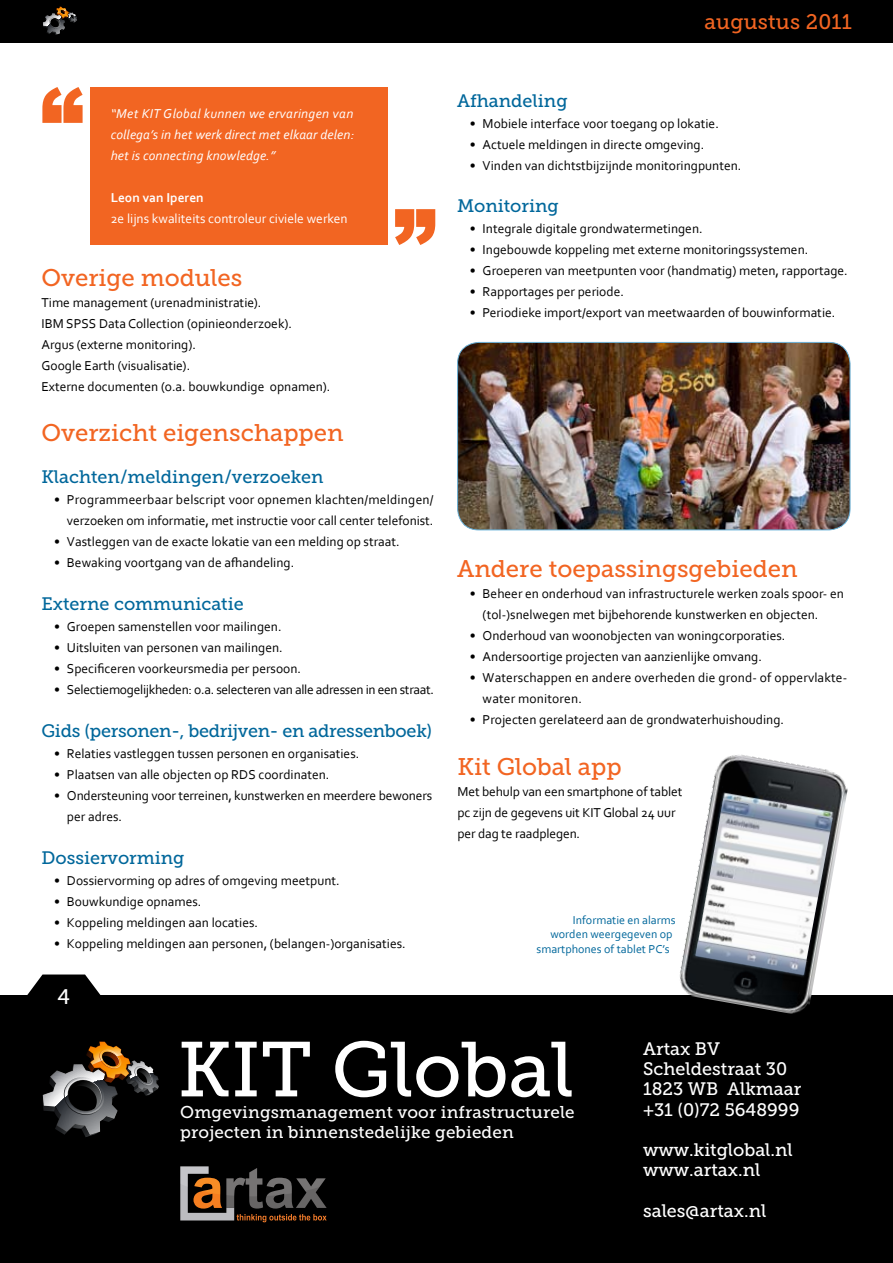
<style>
.page{position:relative;width:893px;height:1263px;background:#fff}
.page>*{position:absolute;margin:0;border:0;box-sizing:border-box;transform-origin:0 0}
.t1{font:900 90px "Arial";color:#f26522}
.t2{font:77.4px "Museo Slab 500";color:#fff}
.t3{font:24px "Museo Slab 500";color:#f26522}
.t4{font:21px "Museo Slab 500";letter-spacing:.01em;color:#f26522}
.t5{font:21px "Museo Slab 500";color:#fff}
.t6{font:18px "Museo Slab 500";color:#00679b}
.t7{font:18px "Museo Slab 500";color:#fff}
.t8{font:17.1px "Museo Slab 500";letter-spacing:.01em;color:#fff}
.t9{font:13.5px/21px "Corbel";color:#000}
.t10{font:italic 13.5px/21px "Corbel";letter-spacing:.01em;color:#fff;text-align:justify}
.t11{font:13.5px "Corbel";letter-spacing:-.02em;color:#000}
.t12{font:13.5px/21px "Corbel";color:#fff}
.t13{font:12px "Corbel";color:#00679b}
.s1{font-weight:700}
</style>
<div class="page">
<div style="left:0;top:996px;width:893px;height:267px;background:#000"></div>
<svg style="left:43px;top:1041px;width:116px;height:96px"></svg>
<div style="left:0;top:0;width:893px;height:43px;background:#000"></div>
<svg style="left:27px;top:974px;width:74px;height:22px"></svg>
<svg style="left:180px;top:1166px;width:147px;height:56px"></svg>
<div style="left:90px;top:87px;width:298px;height:157px;background:#f26522"></div>
<svg style="left:43px;top:7px;width:34px;height:28px"></svg>
<img style="left:458px;top:342px;width:392px;height:188px">
<div style="left:457px;top:342px;width:393px;height:188px;border:1px solid #6fb5da;border-radius:21px"></div>
<img style="left:676px;top:754px;width:174px;height:260px">
<img style="left:696px;top:798px;width:137px;height:177px">
<p class="t1" style="left:39px;top:55px;width:48px">‘ ‘</p>
<p class="t10" style="left:111px;top:103px;width:245px">“Met KIT Global kunnen we ervaringen van collega’s in het werk direct met elkaar delen: het is connecting knowledge.”</p>
<p class="t12" style="left:111px;top:187px;width:238px"><span class="s1">Leon van Iperen<br></span>2e lijns kwaliteits controleur civiele werken</p>
<p class="t1" style="left:438px;top:277px;width:48px;rotate:-180deg">‘ ‘</p>
<p class="t3" style="left:41px;top:264px;width:202px">Overige modules</p>
<p class="t9" style="left:41px;top:292px;width:222px">Time management (urenadministratie).</p>
<p class="t9" style="left:41px;top:313px;width:252px">IBM SPSS Data Collection (opinieonderzoek).</p>
<p class="t9" style="left:41px;top:334px;width:156px">Argus (externe monitoring).</p>
<p class="t9" style="left:41px;top:355px;width:150px">Google Earth (visualisatie).</p>
<p class="t9" style="left:41px;top:376px;width:290px">Externe documenten (o.a. bouwkundige opnamen).</p>
<p class="t3" style="left:41px;top:419px;width:304px">Overzicht eigenschappen</p>
<p class="t6" style="left:41px;top:467px;width:284px">Klachten/meldingen/verzoeken</p>
<p class="t9" style="left:54px;top:489px;width:381px;text-align:right">• Programmeerbaar belscript voor opnemen klachten/meldingen/ verzoeken om informatie, met instructie voor call center telefonist.</p>
<p class="t9" style="left:54px;top:531px;width:347px">• Vastleggen van de exacte lokatie van een melding op straat.</p>
<p class="t9" style="left:54px;top:552px;width:242px">• Bewaking voortgang van de afhandeling.</p>
<p class="t6" style="left:41px;top:594px;width:204px">Externe communicatie</p>
<p class="t9" style="left:54px;top:616px;width:229px">• Groepen samenstellen voor mailingen.</p>
<p class="t9" style="left:54px;top:637px;width:230px">• Uitsluiten van personen van mailingen.</p>
<p class="t9" style="left:54px;top:658px;width:248px">• Specificeren voorkeursmedia per persoon.</p>
<p class="t11" style="left:54px;top:681px;width:381px">• Selectiemogelijkheden: o.a. selecteren van alle adressen in een straat.</p>
<p class="t6" style="left:41px;top:721px;width:392px">Gids (personen-, bedrijven- en adressenboek)</p>
<p class="t9" style="left:54px;top:743px;width:307px">• Relaties vastleggen tussen personen en organisaties.</p>
<p class="t9" style="left:54px;top:764px;width:277px">• Plaatsen van alle objecten op RDS coordinaten.</p>
<p class="t9" style="left:67px;top:785px;width:367px;text-indent:-13px">• Ondersteuning voor terreinen, kunstwerken en meerdere bewoners per adres.</p>
<p class="t6" style="left:41px;top:847px;width:145px">Dossiervorming</p>
<p class="t9" style="left:54px;top:869px;width:287px">• Dossiervorming op adres of omgeving meetpunt.</p>
<p class="t9" style="left:54px;top:890px;width:149px">• Bouwkundige opnames.</p>
<p class="t9" style="left:54px;top:911px;width:205px">• Koppeling meldingen aan locaties.</p>
<p class="t9" style="left:54px;top:932px;width:353px">• Koppeling meldingen aan personen, (belangen-)organisaties.</p>
<p class="t5" style="left:58px;top:985px;width:14px">4</p>
<p class="t4" style="left:704px;top:10px;width:149px">augustus 2011</p>
<p class="t6" style="left:457px;top:90px;width:112px">Afhandeling</p>
<p class="t9" style="left:470px;top:112px;width:251px">• Mobiele interface voor toegang op lokatie.</p>
<p class="t9" style="left:470px;top:133px;width:236px">• Actuele meldingen in directe omgeving.</p>
<p class="t9" style="left:470px;top:154px;width:273px">• Vinden van dichtstbijzijnde monitoringpunten.</p>
<p class="t6" style="left:457px;top:196px;width:103px">Monitoring</p>
<p class="t9" style="left:470px;top:218px;width:234px">• Integrale digitale grondwatermetingen.</p>
<p class="t9" style="left:470px;top:239px;width:340px">• Ingebouwde koppeling met externe monitoringssystemen.</p>
<p class="t9" style="left:470px;top:260px;width:379px">• Groeperen van meetpunten voor (handmatig) meten, rapportage.</p>
<p class="t9" style="left:470px;top:281px;width:156px">• Rapportages per periode.</p>
<p class="t9" style="left:470px;top:302px;width:367px">• Periodieke import/export van meetwaarden of bouwinformatie.</p>
<p class="t3" style="left:457px;top:555px;width:342px">Andere toepassingsgebieden</p>
<p class="t9" style="left:483px;top:582px;width:363px;text-indent:-13px">• Beheer en onderhoud van infrastructurele werken zoals spoor- en (tol-)snelwegen met bijbehorende kunstwerken en objecten.</p>
<p class="t9" style="left:470px;top:624px;width:317px">• Onderhoud van woonobjecten van woningcorporaties.</p>
<p class="t9" style="left:470px;top:645px;width:294px">• Andersoortige projecten van aanzienlijke omvang.</p>
<p class="t9" style="left:483px;top:666px;width:366px;text-indent:-13px">• Waterschappen en andere overheden die grond- of oppervlakte&shy;water monitoren.</p>
<p class="t9" style="left:470px;top:708px;width:316px">• Projecten gerelateerd aan de grondwaterhuishouding.</p>
<p class="t3" style="left:458px;top:753px;width:166px">Kit Global app</p>
<p class="t9" style="left:458px;top:781px;width:226px">Met behulp van een smartphone of tablet pc zijn de gegevens uit KITGlobal 24 uur per dag te raadplegen.</p>
<p class="t13" style="left:573px;top:912px;width:104px">Informatie en alarms</p>
<p class="t13" style="left:550px;top:927px;width:124px">worden weergegeven op</p>
<p class="t13" style="left:537px;top:941px;width:135px">smartphones of tablet PC’s</p>
<p class="t2" style="left:178px;top:1026px;width:398px">KIT Global</p>
<p class="t8" style="left:180px;top:1102px;width:396px">Omgevingsmanagement voor infrastructurele</p>
<p class="t8" style="left:180px;top:1123px;width:335px">projecten in binnenstedelijke gebieden</p>
<p class="t7" style="left:643px;top:1038px;width:78px">Artax BV</p>
<p class="t7" style="left:643px;top:1059px;width:146px">Scheldestraat 30</p>
<p class="t7" style="left:643px;top:1079px;width:160px">1823 WB Alkmaar</p>
<p class="t7" style="left:643px;top:1099px;width:158px">+31 (0)72 5648999</p>
<p class="t7" style="left:643px;top:1140px;width:151px">www.kitglobal.nl</p>
<p class="t7" style="left:643px;top:1160px;width:119px">www.artax.nl</p>
<p class="t7" style="left:643px;top:1200px;width:125px">sales@artax.nl</p>
</div>
